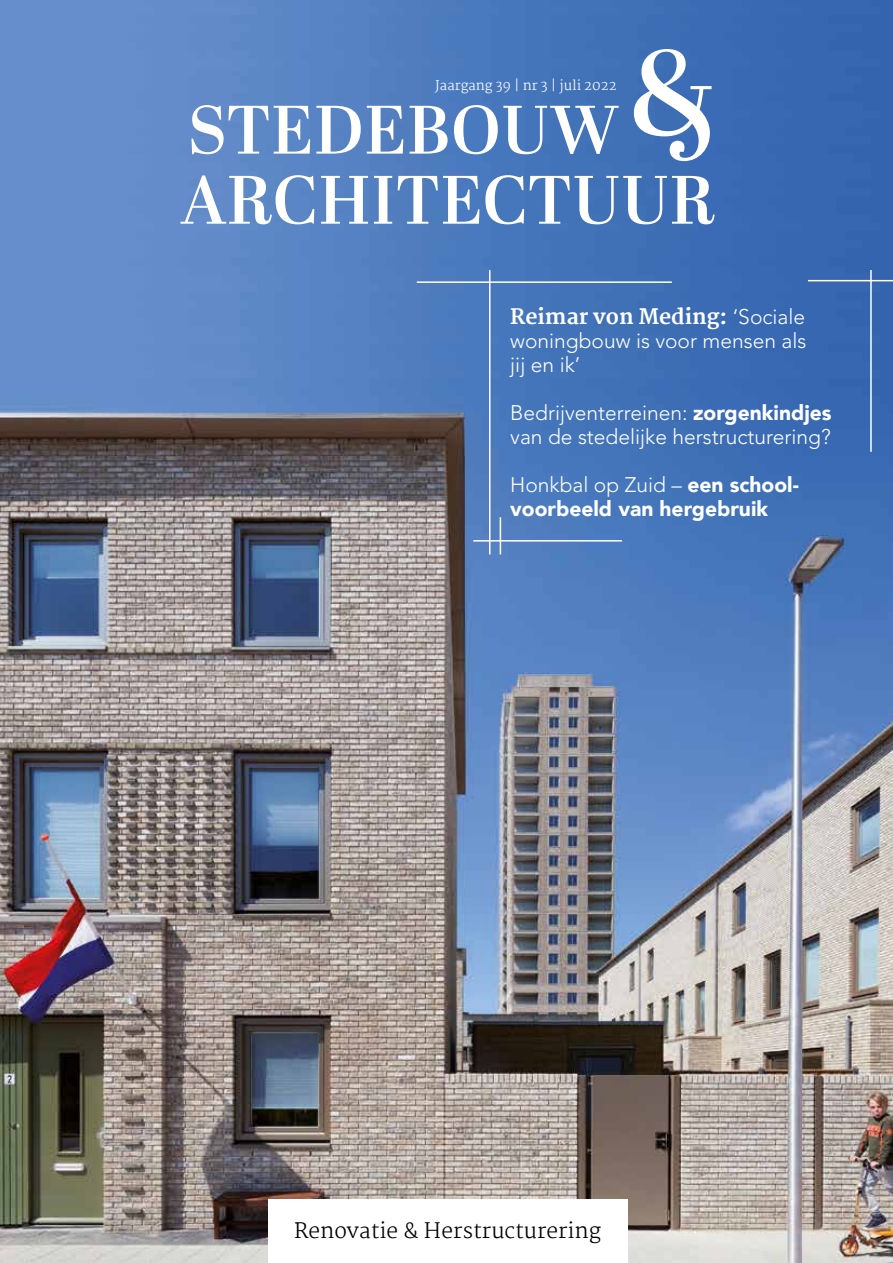
<style>
.page{position:relative;width:893px;height:1263px;background:#fff}
.page>*{position:absolute;margin:0;border:0;box-sizing:border-box;transform-origin:0 0}
.t1{font:300 21px/24px "Avenir";color:#fff}
.t2{font:900 21px/24px "Avenir";color:#fff}
.t3{font:300 21px "Martel";color:#000}
.t4{font:800 21px "Martel";color:#fff}
.t5{font:300 13.35px "Martel";color:#fff}
.s1{font-family:"Avenir";font-weight:300}
.s2{font-weight:900}
.s3{font-weight:300}
</style>
<div class="page">
<img style="left:0;top:0;width:893px;height:1263px">
<svg style="left:191px;top:105px;width:77px;height:49px"></svg>
<svg style="left:274px;top:106px;width:36px;height:48px"></svg>
<svg style="left:316px;top:106px;width:45px;height:48px"></svg>
<svg style="left:367px;top:106px;width:36px;height:48px"></svg>
<svg style="left:410px;top:106px;width:38px;height:48px"></svg>
<svg style="left:454px;top:105px;width:165px;height:49px"></svg>
<svg style="left:634px;top:49px;width:78px;height:112px"></svg>
<svg style="left:180px;top:175px;width:134px;height:49px"></svg>
<svg style="left:321px;top:176px;width:47px;height:48px"></svg>
<svg style="left:374px;top:176px;width:18px;height:48px"></svg>
<svg style="left:398px;top:176px;width:81px;height:48px"></svg>
<svg style="left:485px;top:175px;width:39px;height:49px"></svg>
<svg style="left:530px;top:176px;width:185px;height:48px"></svg>
<div style="left:268px;top:1199px;width:359px;height:64px;background:#fff"></div>
<hr style="left:417px;top:281px;width:255px;height:2px;background:#fff">
<hr style="left:808px;top:280px;width:85px;height:1px;background:#fff">
<hr style="left:870px;top:270px;width:2px;height:182px;background:#fff">
<hr style="left:489px;top:270px;width:1px;height:284px;background:#fff">
<hr style="left:500px;top:517px;width:1px;height:37px;background:#fff">
<hr style="left:473px;top:540px;width:149px;height:2px;background:#fff">
<p class="t5" style="left:435px;top:78px;width:183px">Jaargang 39 | nr 3 | juli 2022</p>
<p class="t4" style="left:510px;top:304px;width:296px">Reimar von Meding: <span class="s1">‘Sociale</span></p>
<p class="t1" style="left:510px;top:329px;width:298px">woningbouw is voor mensen als jij en ik’</p>
<p class="t1" style="left:510px;top:401px;width:323px">Bedrijventerreinen: <span class="s2">zorgenkindjes </span>van de stedelijke herstructurering?</p>
<p class="t2" style="left:510px;top:472px;width:290px"><span class="s3">Honkbal op Zuid –</span> een school&shy;voorbeeld van hergebruik</p>
<p class="t3" style="left:294px;top:1218px;width:308px">Renovatie &amp; Herstructurering</p>
</div>
